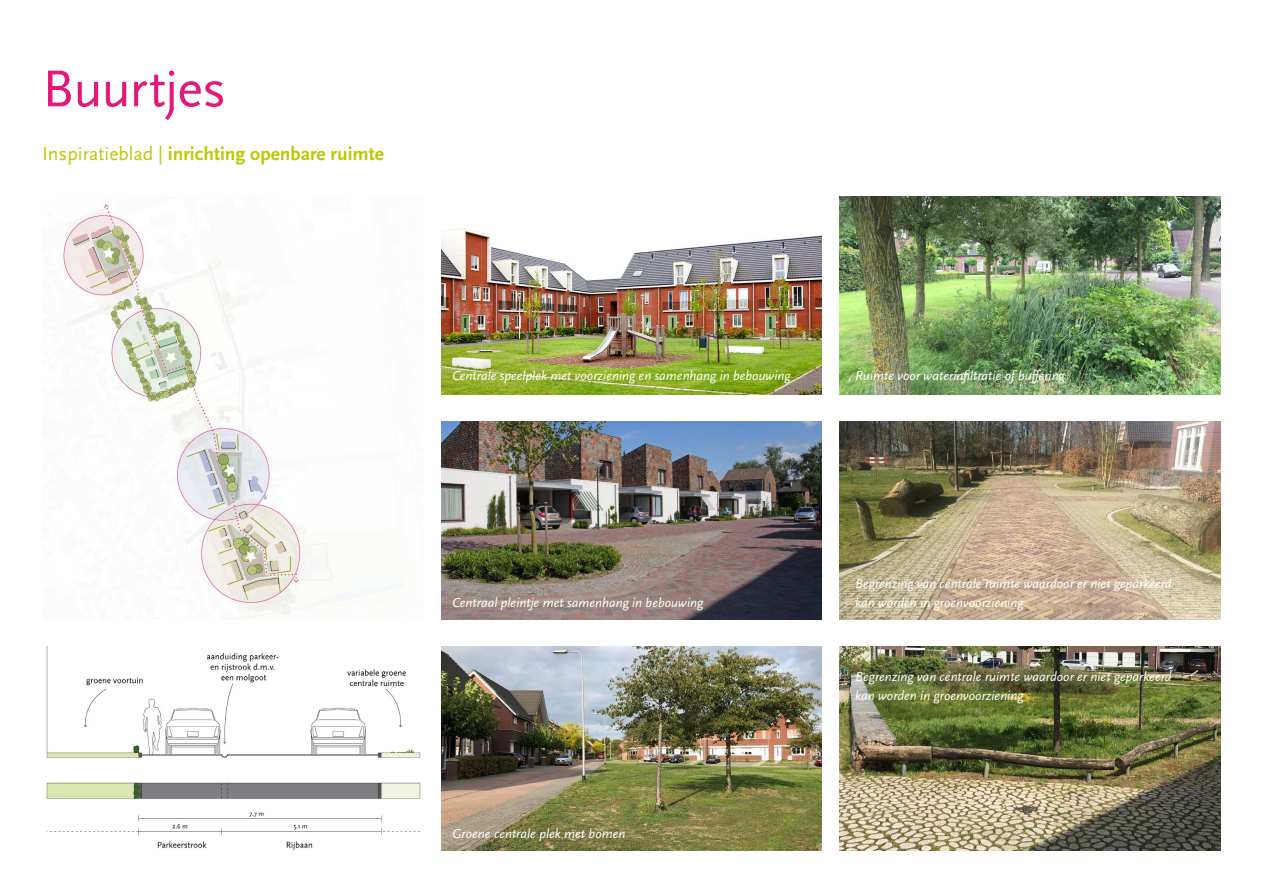
<style>
.page{position:relative;width:1263px;height:893px;background:#fff}
.page>*{position:absolute;margin:0;border:0;box-sizing:border-box;transform-origin:0 0}
.t1{font:54px "Scala Sans OT";letter-spacing:-.015em;color:#e41878}
.t2{font:700 19.5px "Scala Sans OT";color:#bdc800}
.t3{font:italic 13.5px/19.2px "Scala Sans OT";color:#fff}
.s1{font-weight:400}
</style>
<div class="page">
<img style="left:840px;top:196px;width:380px;height:198px">
<img style="left:840px;top:421px;width:380px;height:198px">
<img style="left:840px;top:646px;width:380px;height:204px">
<img style="left:441px;top:646px;width:381px;height:204px">
<img style="left:441px;top:421px;width:381px;height:198px">
<img style="left:441px;top:228px;width:381px;height:166px">
<img style="left:46px;top:646px;width:375px;height:204px">
<img style="left:59px;top:204px;width:346px;height:415px">
<h1 class="t1" style="left:42px;top:57px;width:186px">Buurtjes</h1>
<h2 class="t2" style="left:42px;top:142px;width:343px"><span class="s1">Inspiratieblad |</span> inrichting openbare ruimte</h2>
<p class="t3" style="left:452px;top:365px;width:340px">Centrale speelplek met voorziening en samenhang in bebouwing</p>
<p class="t3" style="left:855px;top:365px;width:211px">Ruimte voor waterinfiltratie of buffering</p>
<p class="t3" style="left:452px;top:593px;width:253px">Centraal pleintje met samenhang in bebouwing</p>
<p class="t3" style="left:452px;top:824px;width:175px">Groene centrale plek met bomen</p>
<p class="t3" style="left:855px;top:573px;width:318px">Begrenzing van centrale ruimte waardoor er niet geparkeerd kan worden in groenvoorziening</p>
<p class="t3" style="left:855px;top:667px;width:318px">Begrenzing van centrale ruimte waardoor er niet geparkeerd kan worden in groenvoorziening</p>
</div>
